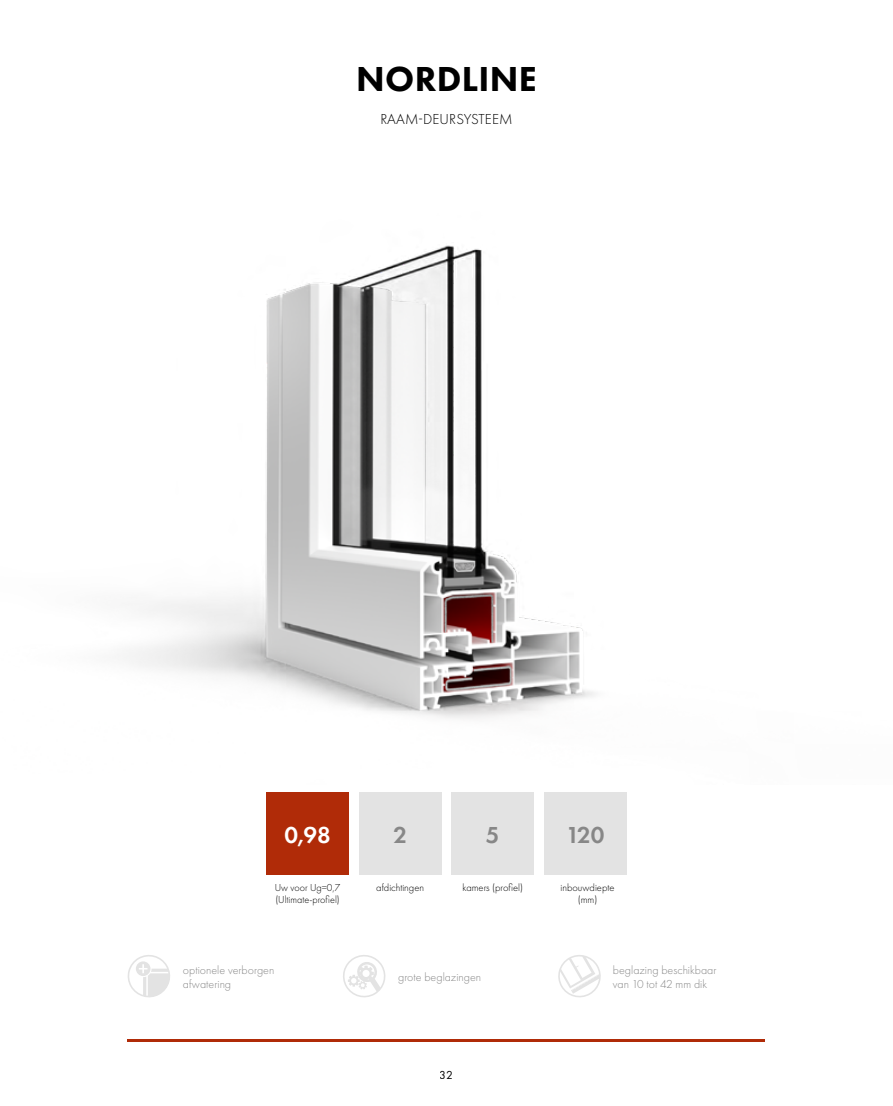
<style>
.page{position:relative;width:893px;height:1106px;background:#fff}
.page>*{position:absolute;margin:0;border:0;box-sizing:border-box;transform-origin:0 0}
.t1{font:800 36px "Futura PT";letter-spacing:.01em;color:#000}
.t2{font:600 24px "Futura PT";color:#878787}
.t3{font:600 24px "Futura PT";color:#fff}
.t4{font:300 15px "Futura PT";letter-spacing:.01em;color:#000}
.t5{font:300 12px/14.4px "Futura PT";color:#878787}
.t6{font:12px "Futura PT";color:#000}
.t7{font:300 10.5px/12px "Futura PT";color:#000}
</style>
<div class="page">
<img style="left:124px;top:245px;width:471px;height:474px">
<svg style="left:128px;top:955px;width:42px;height:43px"></svg>
<div style="left:266px;top:792px;width:83px;height:82px;background:#b02b08"></div>
<div style="left:359px;top:792px;width:82px;height:82px;background:#e3e3e3"></div>
<div style="left:452px;top:792px;width:82px;height:82px;background:#e3e3e3"></div>
<div style="left:544px;top:792px;width:82px;height:82px;background:#e3e3e3"></div>
<hr style="left:128px;top:1039px;width:637px;height:3px;background:#b02b08">
<svg style="left:558px;top:955px;width:43px;height:43px"></svg>
<svg style="left:343px;top:955px;width:43px;height:43px"></svg>
<h1 class="t1" style="left:356px;top:57px;width:182px">NORDLINE</h1>
<p class="t4" style="left:380px;top:110px;width:134px">RAAM-DEURSYSTEEM</p>
<h2 class="t3" style="left:284px;top:819px;width:48px">0,98</h2>
<p class="t7" style="left:275px;top:881px;width:67px">Uw voor Ug=0,7 (Ultimate-profiel)</p>
<h2 class="t2" style="left:393px;top:819px;width:15px">2</h2>
<p class="t7" style="left:376px;top:881px;width:49px">afdichtingen</p>
<h2 class="t2" style="left:486px;top:819px;width:15px">5</h2>
<p class="t7" style="left:462px;top:881px;width:62px">kamers (profiel)</p>
<h2 class="t2" style="left:566px;top:819px;width:40px">120</h2>
<p class="t7" style="left:560px;top:881px;width:56px;text-align:center">inbouwdiepte (mm)</p>
<p class="t5" style="left:183px;top:962px;width:93px">optionele verborgen afwatering</p>
<p class="t5" style="left:398px;top:969px;width:85px">grote beglazingen</p>
<p class="t5" style="left:613px;top:962px;width:105px">beglazing beschikbaar van 10 tot 42 mm dik</p>
<p class="t6" style="left:440px;top:1067px;width:15px">32</p>
</div>
